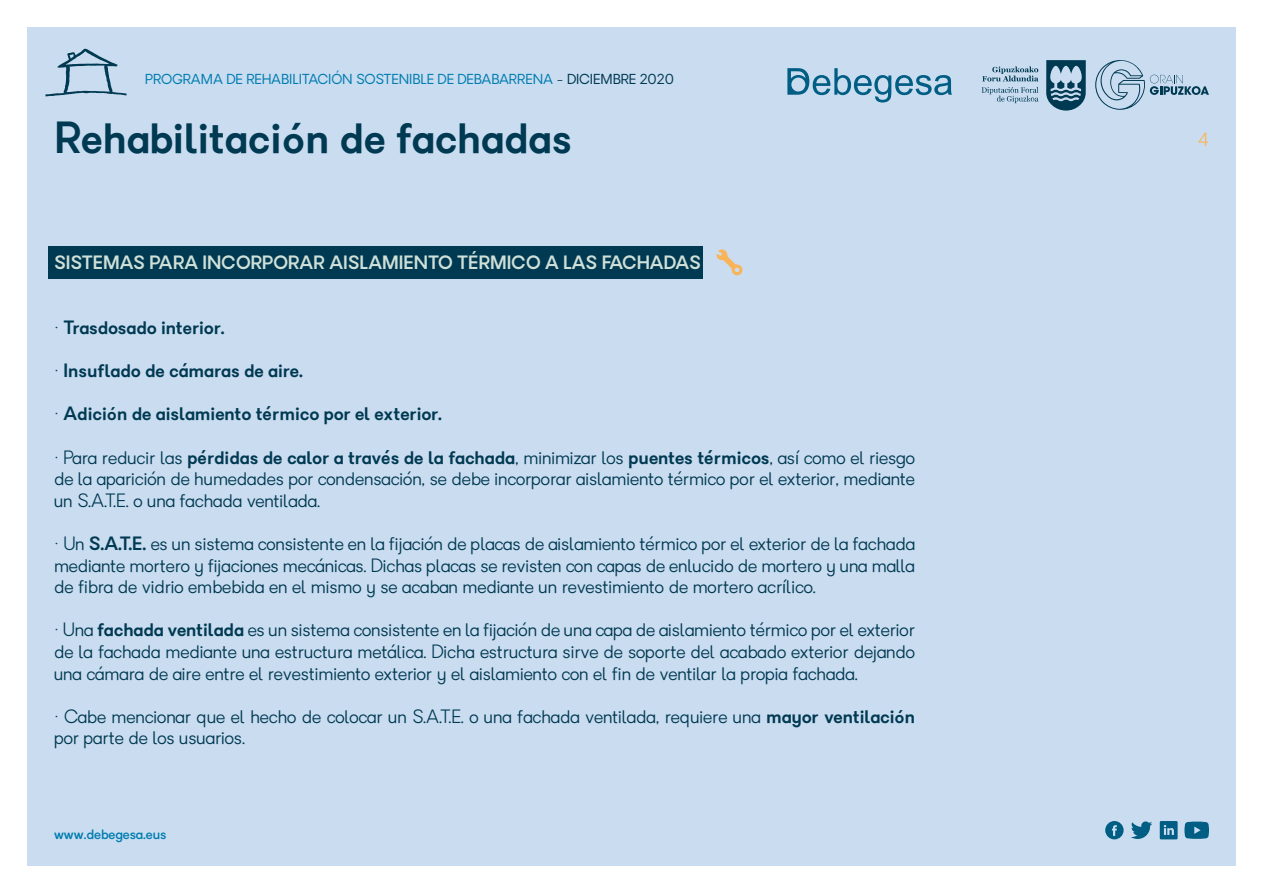
<style>
.page{position:relative;width:1263px;height:893px;background:#fff}
.page>*{position:absolute;margin:0;border:0;box-sizing:border-box;transform-origin:0 0}
.t1{font:600 42px "Granary";color:#003952}
.t2{font:300 18px/21.6px "Granary";color:#003952;text-align:justify}
.t3{font:600 18px "Granary";color:#003952}
.t4{font:600 18px "Granary";color:#cfe0d8}
.t5{font:300 18px "Atlas Grotesk";color:#f9b359}
.t6{font:13.5px "Granary";color:#007cb0}
.t7{font:500 13.5px "Granary";color:#007cb0}
.s1{color:#003952}
.s2{font-weight:300}
.s3{font-weight:600}
</style>
<div class="page">
<div style="left:27px;top:27px;width:1209px;height:839px;background:#caddf0"></div>
<svg style="left:1046px;top:60px;width:40px;height:51px"></svg>
<svg style="left:982px;top:66px;width:56px;height:15px"></svg>
<svg style="left:982px;top:87px;width:56px;height:16px"></svg>
<svg style="left:1095px;top:60px;width:114px;height:50px"></svg>
<svg style="left:45px;top:49px;width:82px;height:47px"></svg>
<svg style="left:1105px;top:821px;width:18px;height:18px"></svg>
<svg style="left:1131px;top:821px;width:21px;height:18px"></svg>
<svg style="left:1184px;top:822px;width:25px;height:17px"></svg>
<svg style="left:1160px;top:821px;width:17px;height:18px"></svg>
<svg style="left:787px;top:68px;width:165px;height:35px"></svg>
<svg style="left:716px;top:249px;width:26px;height:26px"></svg>
<div style="left:48px;top:246px;width:655px;height:33px;background:#003952"></div>
<p class="t6" style="left:145px;top:70px;width:530px">PROGRAMA DE REHABILITACIÓN SOSTENIBLE DE DEBABARRENA <span class="s1">- DICIEMBRE 2020</span></p>
<h1 class="t1" style="left:54px;top:110px;width:519px">Rehabilitación de fachadas</h1>
<p class="t5" style="left:1198px;top:125px;width:12px">4</p>
<p class="t4" style="left:54px;top:251px;width:648px">SISTEMAS PARA INCORPORAR AISLAMIENTO TÉRMICO A LAS FACHADAS</p>
<p class="t3" style="left:54px;top:315px;width:172px"><span class="s2">·</span> Trasdosado interior.</p>
<p class="t3" style="left:54px;top:359px;width:250px"><span class="s2">·</span> Insuflado de cámaras de aire.</p>
<p class="t3" style="left:54px;top:402px;width:390px"><span class="s2">·</span> Adición de aislamiento térmico por el exterior.</p>
<p class="t2" style="left:54px;top:446px;width:862px">· Para reducir las <span class="s3">pérdidas de calor a través de la fachada</span>, minimizar los <span class="s3">puentes térmicos</span>, así como el riesgo de la aparición de humedades por condensación, se debe incorporar aislamiento térmico por el exterior, mediante un S.A.T.E. o una fachada ventilada.</p>
<p class="t2" style="left:54px;top:533px;width:862px">· Un <span class="s3">S.A.T.E.</span> es un sistema consistente en la fijación de placas de aislamiento térmico por el exterior de la fachada mediante mortero y fijaciones mecánicas. Dichas placas se revisten con capas de enlucido de mortero y una malla de fibra de vidrio embebida en el mismo y se acaban mediante un revestimiento de mortero acrílico.</p>
<p class="t2" style="left:54px;top:619px;width:862px">· Una <span class="s3">fachada ventilada</span> es un sistema consistente en la fijación de una capa de aislamiento térmico por el exterior de la fachada mediante una estructura metálica. Dicha estructura sirve de soporte del acabado exterior dejando una cámara de aire entre el revestimiento exterior y el aislamiento con el fin de ventilar la propia fachada.</p>
<p class="t2" style="left:54px;top:706px;width:862px">· Cabe mencionar que el hecho de colocar un S.A.T.E. o una fachada ventilada, requiere una <span class="s3">mayor ventilación </span>por parte de los usuarios.</p>
<p class="t7" style="left:54px;top:825px;width:114px">www.debegesa.eus</p>
</div>
